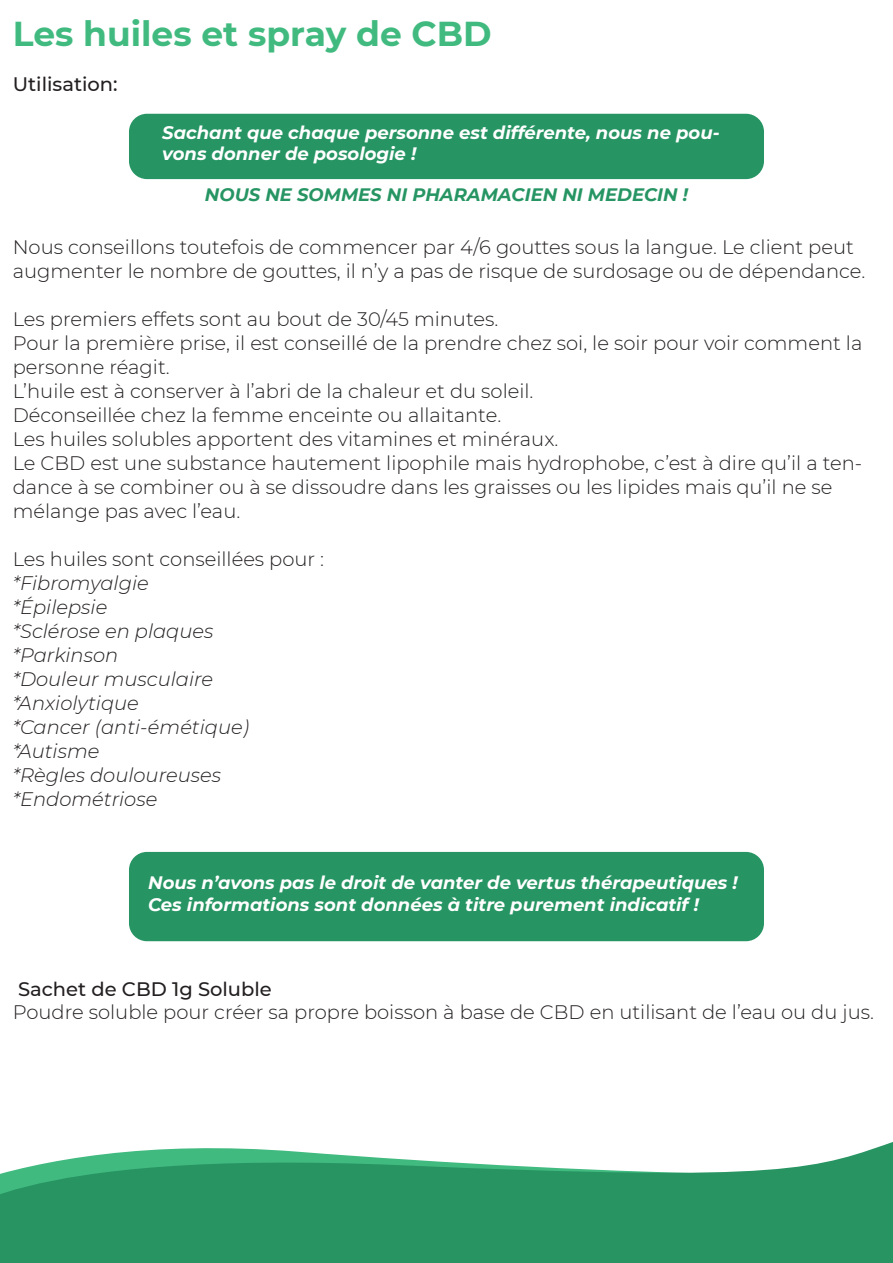
<style>
.page{position:relative;width:893px;height:1263px;background:#fff}
.page>*{position:absolute;margin:0;border:0;box-sizing:border-box;transform-origin:0 0}
.t1{font:700 34.5px "Montserrat";color:#41ba80}
.t2{font:300 19.5px/24px "Montserrat";color:#231f20}
.t3{font:italic 300 19.5px "Montserrat";color:#231f20}
.t4{font:500 19.5px "Montserrat";color:#231f20}
.t5{font:italic 700 18px/21.6px "Montserrat";color:#fff}
.t6{font:italic 700 18px "Montserrat";color:#269563}
</style>
<div class="page">
<svg style="left:0;top:1142px;width:893px;height:121px;fill:#279462"></svg>
<div style="left:129px;top:114px;width:635px;height:65px;background:#269563;border-radius:18px"></div>
<div style="left:129px;top:852px;width:635px;height:89px;background:#269563;border-radius:18px"></div>
<p class="t1" style="left:13px;top:9px;width:480px">Les huiles et spray de CBD</p>
<p class="t4" style="left:13px;top:71px;width:106px">Utilisation:</p>
<p class="t5" style="left:162px;top:121px;width:559px">Sachant que chaque personne est différente, nous ne pou&shy;vons donner de posologie !</p>
<p class="t6" style="left:205px;top:181px;width:485px">NOUS NE SOMMES NI PHARAMACIEN NI MEDECIN !</p>
<p class="t2" style="left:13px;top:235px;width:854px">Nous conseillons toutefois de commencer par 4/6 gouttes sous la langue. Le client peut augmenter le nombre de gouttes, il n’y a pas de risque de surdosage ou de dépendance.</p>
<p class="t2" style="left:13px;top:307px;width:487px">Les premiers effets sont au bout de 30/45 minutes.</p>
<p class="t2" style="left:13px;top:331px;width:851px">Pour la première prise, il est conseillé de la prendre chez soi, le soir pour voir comment la personne réagit.</p>
<p class="t2" style="left:13px;top:379px;width:522px">L’huile est à conserver à l’abri de la chaleur et du soleil.</p>
<p class="t2" style="left:13px;top:403px;width:490px">Déconseillée chez la femme enceinte ou allaitante.</p>
<p class="t2" style="left:13px;top:427px;width:547px">Les huiles solubles apportent des vitamines et minéraux.</p>
<p class="t2" style="left:13px;top:451px;width:851px">Le CBD est une substance hautement lipophile mais hydrophobe, c’est à dire qu’il a ten&shy;dance à se combiner ou à se dissoudre dans les graisses ou les lipides mais qu’il ne se mélange pas avec l’eau.</p>
<p class="t2" style="left:13px;top:547px;width:313px">Les huiles sont conseillées pour :</p>
<p class="t3" style="left:13px;top:570px;width:138px">*Fibromyalgie</p>
<p class="t3" style="left:13px;top:594px;width:96px">*Épilepsie</p>
<p class="t3" style="left:13px;top:618px;width:202px">*Sclérose en plaques</p>
<p class="t3" style="left:13px;top:642px;width:107px">*Parkinson</p>
<p class="t3" style="left:13px;top:666px;width:202px">*Douleur musculaire</p>
<p class="t3" style="left:13px;top:690px;width:128px">*Anxiolytique</p>
<p class="t3" style="left:13px;top:714px;width:238px">*Cancer (anti-émétique)</p>
<p class="t3" style="left:13px;top:738px;width:88px">*Autisme</p>
<p class="t3" style="left:13px;top:762px;width:210px">*Règles douloureuses</p>
<p class="t3" style="left:13px;top:786px;width:146px">*Endométriose</p>
<p class="t5" style="left:148px;top:871px;width:591px">Nous n’avons pas le droit de vanter de vertus thérapeutiques !</p>
<p class="t5" style="left:148px;top:892px;width:552px">Ces informations sont données à titre purement indicatif !</p>
<p class="t4" style="left:18px;top:975px;width:255px">Sachet de CBD 1g Soluble</p>
<p class="t2" style="left:13px;top:999px;width:863px">Poudre soluble pour créer sa propre boisson à base de CBD en utilisant de l’eau ou du jus.</p>
</div>
